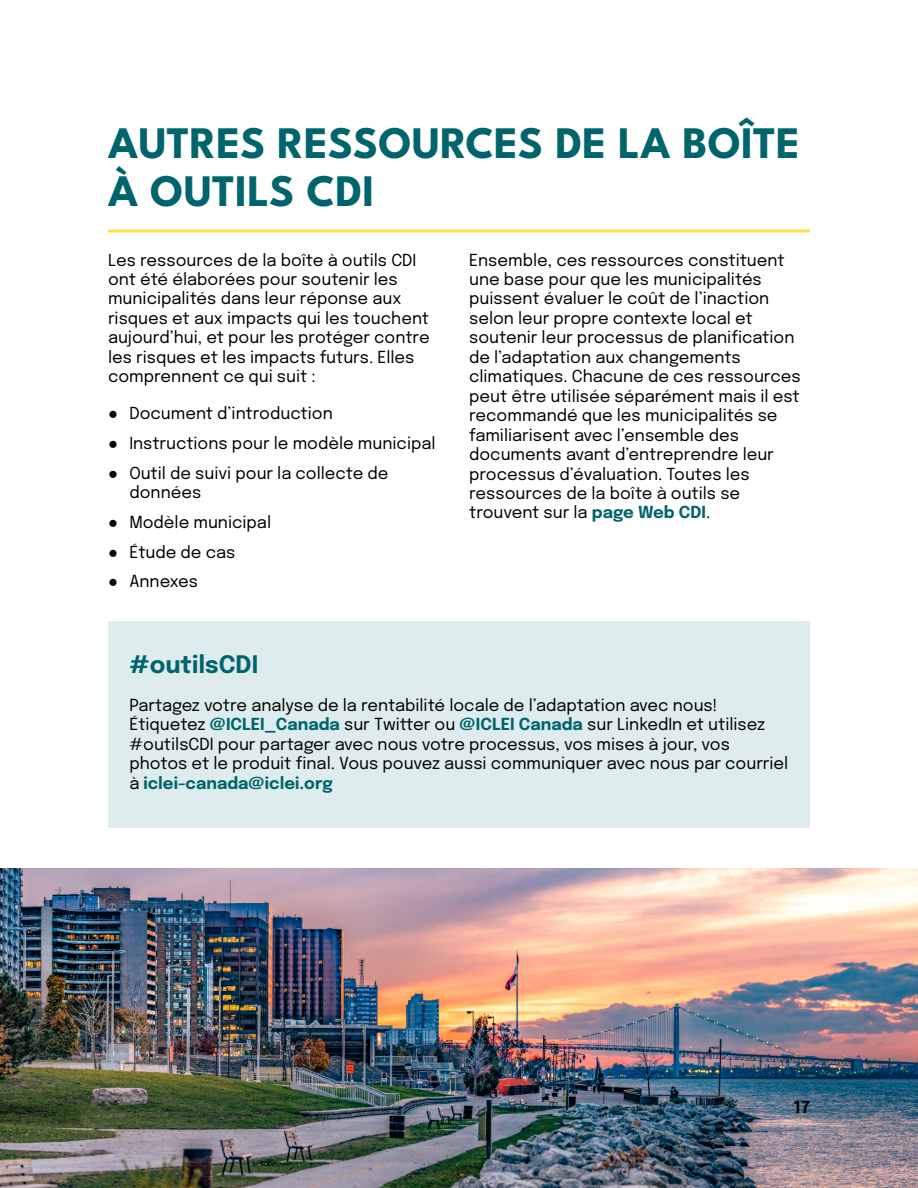
<style>
.page{position:relative;width:918px;height:1188px;background:#fff}
.page>*{position:absolute;margin:0;border:0;box-sizing:border-box;transform-origin:0 0}
.t1{font:700 45px/47.5px "League Spartan";color:#00646c}
.t2{font:700 24px "Epilogue";color:#00646c}
.t3{font:16.5px/19.5px "Epilogue";color:#000}
.t4{font:700 16.5px "Epilogue";color:#000}
.s1{font-family:"Arial";font-weight:700}
.s2{font-weight:700;color:#00646c}
</style>
<div class="page">
<img style="left:0;top:868px;width:918px;height:320px">
<div style="left:108px;top:621px;width:702px;height:207px;background:#deeced"></div>
<hr style="left:108px;top:230px;width:702px;height:3px;background:#ffe144">
<h1 class="t1" style="left:108px;top:124px;width:694px">AUTRES RESSOURCES DE LA BOÎTE<br>À OUTILS CDI</h1>
<p class="t3" style="left:108px;top:251px;width:323px">Les ressources de la boîte à outils CDI ont été élaborées pour soutenir les municipalités dans leur réponse aux risques et aux impacts qui les touchent aujourd’hui, et pour les protéger contre les risques et les impacts futurs. Elles comprennent ce qui suit :</p>
<p class="t3" style="left:108px;top:405px;width:226px"><span class="s1">●</span> Document d’introduction</p>
<p class="t3" style="left:108px;top:435px;width:329px"><span class="s1">●</span> Instructions pour le modèle municipal</p>
<p class="t3" style="left:129px;top:464px;width:261px;text-indent:-21px"><span class="s1">●</span> Outil de suivi pour la collecte de données</p>
<p class="t3" style="left:108px;top:514px;width:165px"><span class="s1">●</span> Modèle municipal</p>
<p class="t3" style="left:108px;top:543px;width:129px"><span class="s1">●</span> Étude de cas</p>
<p class="t3" style="left:108px;top:573px;width:92px"><span class="s1">●</span> Annexes</p>
<p class="t3" style="left:469px;top:251px;width:333px">Ensemble, ces ressources constituent une base pour que les municipalités puissent évaluer le coût de l’inaction selon leur propre contexte local et soutenir leur processus de planification de l’adaptation aux changements climatiques. Chacune de ces ressources peut être utilisée séparément mais il est recommandé que les municipalités se familiarisent avec l’ensemble des documents avant d’entreprendre leur processus d’évaluation. Toutes les ressources de la boîte à outils se trouvent sur la <span class="s2">page Web CDI</span>.</p>
<h2 class="t2" style="left:129px;top:654px;width:130px">#outilsCDI</h2>
<p class="t3" style="left:129px;top:696px;width:660px">Partagez votre analyse de la rentabilité locale de l’adaptation avec nous!<br>Étiquetez <span class="s2">@ICLEI_Canada</span> sur Twitter ou <span class="s2">@ICLEI Canada</span> sur LinkedIn et utilisez #outilsCDI pour partager avec nous votre processus, vos mises à jour, vos photos et le produit final. Vous pouvez aussi communiquer avec nous par courriel à <span class="s2">iclei-canada@iclei.org</span></p>
<p class="t4" style="left:794px;top:1100px;width:18px">17</p>
</div>
